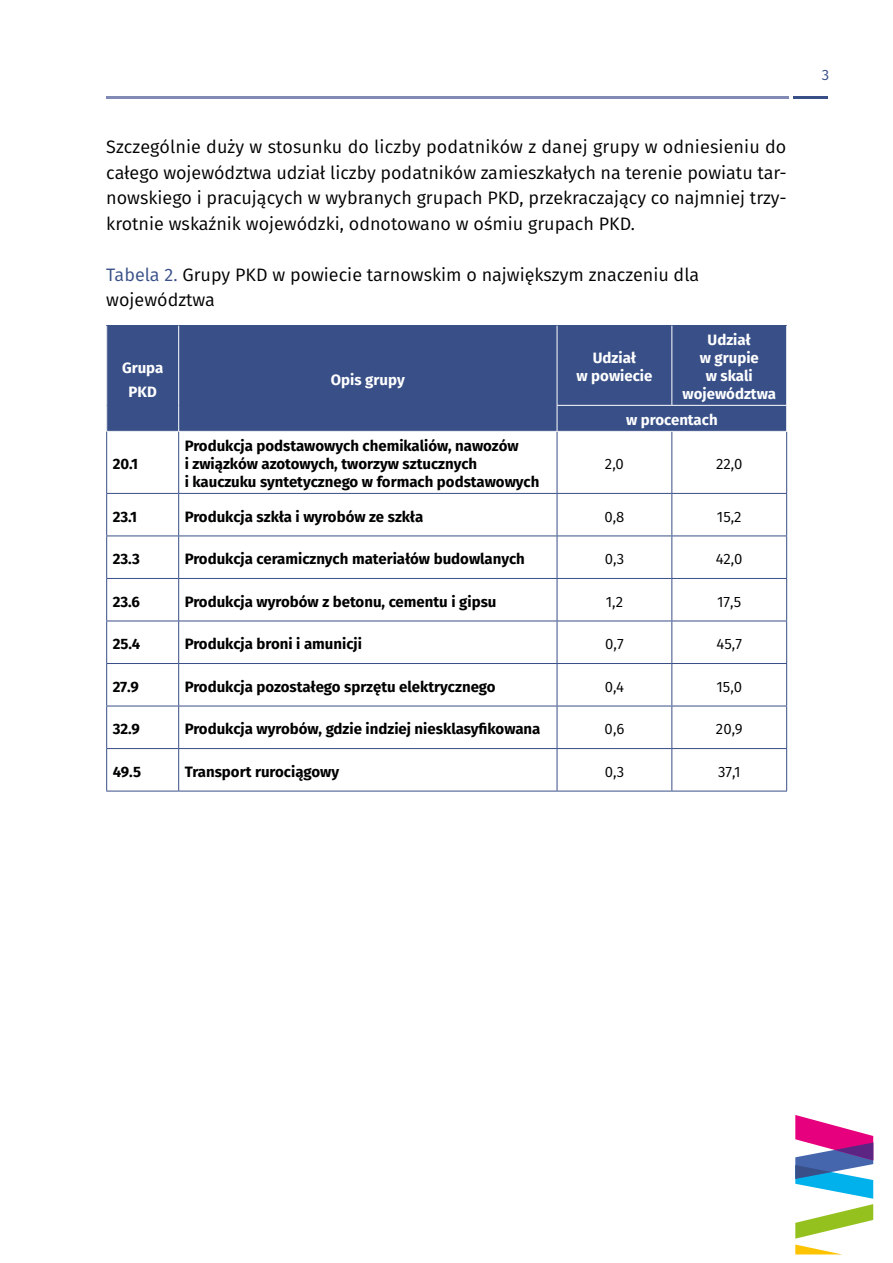
<style>
.page{position:relative;width:893px;height:1263px;background:#fff}
.page>*{position:absolute;margin:0;border:0;box-sizing:border-box;transform-origin:0 0}
.t1{font:18px/25.5px "Fira Sans";color:#000;text-align:justify}
.t2{font:700 15px/18px "Fira Sans";color:#000}
.t3{font:700 15px/18px "Fira Sans";color:#fff;text-align:center}
.t4{font:15px "Fira Sans";color:#000}
.t5{font:15px "Fira Sans";color:#384f87}
.s1{color:#384f87}
</style>
<div class="page">
<svg style="left:795px;top:1115px;width:78px;height:139px"></svg>
<hr style="left:793px;top:97px;width:35px;height:2px;background:#384f87">
<hr style="left:106px;top:97px;width:683px;height:2px;background:#818ab5">
<div style="left:107px;top:325px;width:72px;height:106px;background:#384f87"></div>
<div style="left:179px;top:325px;width:378px;height:106px;background:#384f87"></div>
<div style="left:557px;top:325px;width:115px;height:80px;background:#384f87"></div>
<div style="left:672px;top:325px;width:115px;height:80px;background:#384f87"></div>
<div style="left:557px;top:405px;width:230px;height:26px;background:#384f87"></div>
<hr style="left:106px;top:432px;width:1px;height:61px;background:#384f87">
<hr style="left:178px;top:432px;width:1px;height:61px;background:#384f87">
<hr style="left:557px;top:432px;width:1px;height:61px;background:#384f87">
<hr style="left:671px;top:432px;width:1px;height:61px;background:#384f87">
<hr style="left:786px;top:432px;width:1px;height:61px;background:#384f87">
<hr style="left:106px;top:493px;width:73px;height:1px;background:#384f87">
<hr style="left:106px;top:494px;width:1px;height:41px;background:#384f87">
<hr style="left:179px;top:493px;width:378px;height:1px;background:#384f87">
<hr style="left:178px;top:494px;width:1px;height:41px;background:#384f87">
<hr style="left:557px;top:493px;width:115px;height:1px;background:#384f87">
<hr style="left:557px;top:494px;width:1px;height:41px;background:#384f87">
<hr style="left:672px;top:493px;width:115px;height:1px;background:#384f87">
<hr style="left:671px;top:494px;width:1px;height:41px;background:#384f87">
<hr style="left:786px;top:494px;width:1px;height:41px;background:#384f87">
<hr style="left:106px;top:535px;width:73px;height:1px;background:#384f87">
<hr style="left:106px;top:536px;width:1px;height:42px;background:#384f87">
<hr style="left:179px;top:535px;width:378px;height:1px;background:#384f87">
<hr style="left:178px;top:536px;width:1px;height:42px;background:#384f87">
<hr style="left:557px;top:535px;width:115px;height:1px;background:#384f87">
<hr style="left:557px;top:536px;width:1px;height:42px;background:#384f87">
<hr style="left:672px;top:535px;width:115px;height:1px;background:#384f87">
<hr style="left:671px;top:536px;width:1px;height:42px;background:#384f87">
<hr style="left:786px;top:536px;width:1px;height:42px;background:#384f87">
<hr style="left:106px;top:578px;width:73px;height:1px;background:#384f87">
<hr style="left:106px;top:579px;width:1px;height:42px;background:#384f87">
<hr style="left:179px;top:578px;width:378px;height:1px;background:#384f87">
<hr style="left:178px;top:579px;width:1px;height:42px;background:#384f87">
<hr style="left:557px;top:578px;width:115px;height:1px;background:#384f87">
<hr style="left:557px;top:579px;width:1px;height:42px;background:#384f87">
<hr style="left:672px;top:578px;width:115px;height:1px;background:#384f87">
<hr style="left:671px;top:579px;width:1px;height:42px;background:#384f87">
<hr style="left:786px;top:579px;width:1px;height:42px;background:#384f87">
<hr style="left:106px;top:621px;width:73px;height:1px;background:#384f87">
<hr style="left:106px;top:621px;width:1px;height:42px;background:#384f87">
<hr style="left:179px;top:621px;width:378px;height:1px;background:#384f87">
<hr style="left:178px;top:621px;width:1px;height:42px;background:#384f87">
<hr style="left:557px;top:621px;width:115px;height:1px;background:#384f87">
<hr style="left:557px;top:621px;width:1px;height:42px;background:#384f87">
<hr style="left:672px;top:621px;width:115px;height:1px;background:#384f87">
<hr style="left:671px;top:621px;width:1px;height:42px;background:#384f87">
<hr style="left:786px;top:621px;width:1px;height:42px;background:#384f87">
<hr style="left:106px;top:663px;width:73px;height:1px;background:#384f87">
<hr style="left:106px;top:664px;width:1px;height:42px;background:#384f87">
<hr style="left:179px;top:663px;width:378px;height:1px;background:#384f87">
<hr style="left:178px;top:664px;width:1px;height:42px;background:#384f87">
<hr style="left:557px;top:663px;width:115px;height:1px;background:#384f87">
<hr style="left:557px;top:664px;width:1px;height:42px;background:#384f87">
<hr style="left:672px;top:663px;width:115px;height:1px;background:#384f87">
<hr style="left:671px;top:664px;width:1px;height:42px;background:#384f87">
<hr style="left:786px;top:664px;width:1px;height:42px;background:#384f87">
<hr style="left:106px;top:706px;width:73px;height:1px;background:#384f87">
<hr style="left:106px;top:706px;width:1px;height:42px;background:#384f87">
<hr style="left:179px;top:706px;width:378px;height:1px;background:#384f87">
<hr style="left:178px;top:706px;width:1px;height:42px;background:#384f87">
<hr style="left:557px;top:706px;width:115px;height:1px;background:#384f87">
<hr style="left:557px;top:706px;width:1px;height:42px;background:#384f87">
<hr style="left:672px;top:706px;width:115px;height:1px;background:#384f87">
<hr style="left:671px;top:706px;width:1px;height:42px;background:#384f87">
<hr style="left:786px;top:706px;width:1px;height:42px;background:#384f87">
<hr style="left:106px;top:748px;width:73px;height:1px;background:#384f87">
<hr style="left:106px;top:749px;width:1px;height:42px;background:#384f87">
<hr style="left:179px;top:748px;width:378px;height:1px;background:#384f87">
<hr style="left:178px;top:749px;width:1px;height:42px;background:#384f87">
<hr style="left:557px;top:748px;width:115px;height:1px;background:#384f87">
<hr style="left:557px;top:749px;width:1px;height:42px;background:#384f87">
<hr style="left:672px;top:748px;width:115px;height:1px;background:#384f87">
<hr style="left:671px;top:749px;width:1px;height:42px;background:#384f87">
<hr style="left:786px;top:749px;width:1px;height:42px;background:#384f87">
<hr style="left:106px;top:791px;width:73px;height:1px;background:#384f87">
<hr style="left:179px;top:791px;width:378px;height:1px;background:#384f87">
<hr style="left:557px;top:791px;width:115px;height:1px;background:#384f87">
<hr style="left:672px;top:791px;width:115px;height:1px;background:#384f87">
<hr style="left:178px;top:326px;width:1px;height:79px;background:#fff">
<svg style="left:106px;top:405px;width:1px;height:26px"></svg>
<svg style="left:178px;top:405px;width:1px;height:26px"></svg>
<hr style="left:557px;top:326px;width:1px;height:79px;background:#fff">
<hr style="left:671px;top:326px;width:1px;height:79px;background:#fff">
<hr style="left:786px;top:326px;width:1px;height:79px;background:#fff">
<hr style="left:557px;top:405px;width:115px;height:1px;background:#fff">
<svg style="left:557px;top:406px;width:1px;height:25px"></svg>
<hr style="left:672px;top:405px;width:115px;height:1px;background:#fff">
<svg style="left:786px;top:406px;width:1px;height:25px"></svg>
<p class="t1" style="left:106px;top:134px;width:682px">Szczególnie duży w stosunku do liczby podatników z danej grupy w odniesieniu do całego województwa udział liczby podatników zamieszkałych na terenie powiatu tar&shy;nowskiego i pracujących w wybranych grupach PKD, przekraczający co najmniej trzy&shy;krotnie wskaźnik wojewódzki, odnotowano w ośmiu grupach PKD.</p>
<p class="t1" style="left:106px;top:261px;width:594px"><span class="s1">Tabela 2.</span> Grupy PKD w powiecie tarnowskim o największym znaczeniu dla województwa</p>
<p class="t3" style="left:122px;top:355px;width:43px;line-height:24px">Grupa<br>PKD</p>
<p class="t3" style="left:331px;top:370px;width:75px">Opis grupy</p>
<p class="t2" style="left:113px;top:454px;width:27px">20.1</p>
<p class="t2" style="left:185px;top:436px;width:356px">Produkcja podstawowych chemikaliów, nawozów<br>i związków azotowych, tworzyw sztucznych<br>i kauczuku syntetycznego w formach podstawowych</p>
<p class="t3" style="left:683px;top:330px;width:95px">Udział<br>w grupie<br>w skali województwa</p>
<p class="t3" style="left:626px;top:410px;width:93px">w procentach</p>
<p class="t3" style="left:576px;top:348px;width:77px">Udział<br>w powiecie</p>
<p class="t4" style="left:605px;top:453px;width:21px">2,0</p>
<p class="t4" style="left:716px;top:453px;width:28px">22,0</p>
<p class="t2" style="left:113px;top:506px;width:26px">23.1</p>
<p class="t2" style="left:185px;top:506px;width:240px">Produkcja szkła i wyrobów ze szkła</p>
<p class="t4" style="left:604px;top:505px;width:22px">0,8</p>
<p class="t4" style="left:717px;top:505px;width:26px">15,2</p>
<p class="t2" style="left:113px;top:549px;width:29px">23.3</p>
<p class="t2" style="left:185px;top:549px;width:342px">Produkcja ceramicznych materiałów budowlanych</p>
<p class="t4" style="left:605px;top:548px;width:21px">0,3</p>
<p class="t4" style="left:716px;top:548px;width:28px">42,0</p>
<p class="t2" style="left:113px;top:591px;width:29px">23.6</p>
<p class="t2" style="left:185px;top:591px;width:313px">Produkcja wyrobów z betonu, cementu i gipsu</p>
<p class="t4" style="left:606px;top:590px;width:19px">1,2</p>
<p class="t4" style="left:717px;top:590px;width:26px">17,5</p>
<p class="t2" style="left:113px;top:634px;width:29px">25.4</p>
<p class="t2" style="left:185px;top:634px;width:179px">Produkcja broni i amunicji</p>
<p class="t4" style="left:605px;top:633px;width:20px">0,7</p>
<p class="t4" style="left:717px;top:633px;width:27px">45,7</p>
<p class="t2" style="left:113px;top:676px;width:28px">27.9</p>
<p class="t2" style="left:185px;top:676px;width:312px">Produkcja pozostałego sprzętu elektrycznego</p>
<p class="t4" style="left:605px;top:675px;width:21px">0,4</p>
<p class="t4" style="left:716px;top:675px;width:27px">15,0</p>
<p class="t2" style="left:113px;top:719px;width:29px">32.9</p>
<p class="t2" style="left:185px;top:719px;width:357px">Produkcja wyrobów, gdzie indziej niesklasyfkowana</p>
<p class="t4" style="left:605px;top:718px;width:21px">0,6</p>
<p class="t4" style="left:716px;top:718px;width:28px">20,9</p>
<p class="t2" style="left:113px;top:762px;width:30px">49.5</p>
<p class="t2" style="left:185px;top:762px;width:156px">Transport rurociągowy</p>
<p class="t4" style="left:605px;top:760px;width:21px">0,3</p>
<p class="t4" style="left:718px;top:760px;width:24px">37,1</p>
<p class="t5" style="left:822px;top:64px;width:9px">3</p>
</div>
